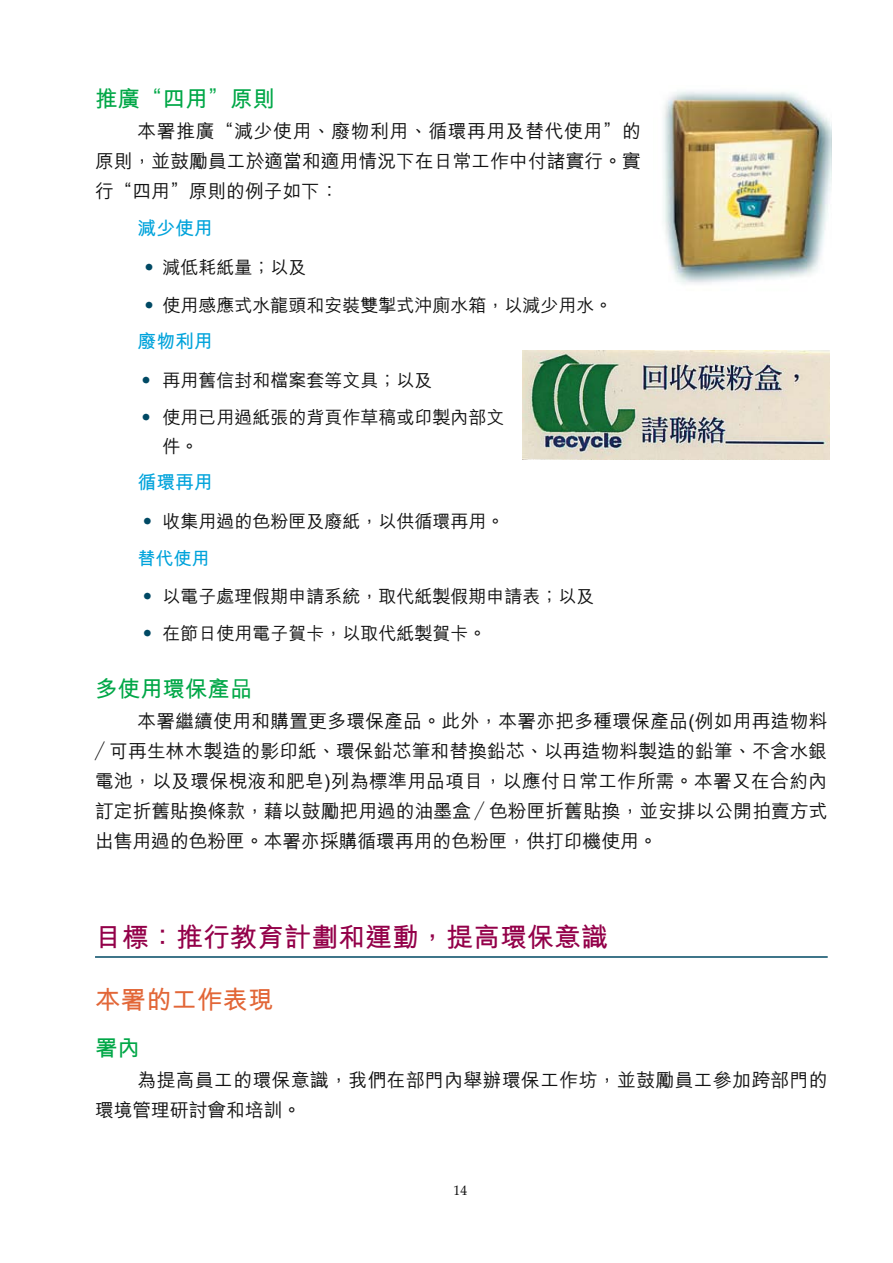
<style>
.page{position:relative;width:893px;height:1263px;background:#fff}
.page>*{position:absolute;margin:0;border:0;box-sizing:border-box;transform-origin:0 0}
.t1{font:700 27px "M Hei HK";color:#930049}
.t2{font:700 25.5px "M Hei HK";color:#e26637}
.t3{font:700 22.5px "M Hei HK";color:#01a747}
.t4{font:500 18.75px/30px "M Hei HK";letter-spacing:.005em;color:#121212;text-align:justify}
.t5{font:500 18.75px/30px "M Hei HK";letter-spacing:.025em;color:#121212}
.t6{font:700 18.75px "M Hei HK";color:#00a3db}
.t7{font:500 18px/28.5px "M Hei HK";color:#121212}
.t8{font:13.5px "Palatino";color:#121212}
.s1{color:#004964}
.s2{font-weight:700;color:#00a3db}
</style>
<div class="page">
<hr style="left:95px;top:956px;width:733px;height:2px;background:#004964">
<img style="left:663px;top:91px;width:169px;height:193px">
<img style="left:523px;top:351px;width:306px;height:108px">
<p class="t3" style="left:95px;top:82px;width:181px">推廣“四用”原則</p>
<p class="t4" style="left:95px;top:114px;width:547px;text-indent:43px">本署推廣“減少使用、廢物利用、循環再用及替代使用”的原則，並鼓勵員工於適當和適用情況下在日常工作中付諸實行。實行“四用”原則的例子如下：</p>
<p class="t6" style="left:138px;top:215px;width:76px">減少使用</p>
<p class="t7" style="left:140px;top:252px;width:168px"><span class="s1">•</span> 減低耗紙量；以及</p>
<p class="t7" style="left:140px;top:290px;width:474px"><span class="s1">•</span> 使用感應式水龍頭和安裝雙掣式沖廁水箱，以減少用水。</p>
<p class="t6" style="left:138px;top:327px;width:76px">廢物利用</p>
<p class="t7" style="left:137px;top:365px;width:297px"><span class="s1">•</span> 再用舊信封和檔案套等文具；以及</p>
<p class="t7" style="left:163px;top:402px;width:344px;text-indent:-26px"><span class="s1">•</span> 使用已用過紙張的背頁作草稿或印製內部文件。</p>
<p class="t6" style="left:138px;top:468px;width:76px">循環再用</p>
<p class="t7" style="left:138px;top:501px;width:368px;line-height:37.3px"><span class="s1">•</span> 收集用過的色粉匣及廢紙，以供循環再用。<span class="s2">替代使用</span></p>
<p class="t7" style="left:139px;top:580px;width:457px"><span class="s1">•</span> 以電子處理假期申請系統，取代紙製假期申請表；以及</p>
<p class="t7" style="left:139px;top:618px;width:349px"><span class="s1">•</span> 在節日使用電子賀卡，以取代紙製賀卡。</p>
<p class="t3" style="left:95px;top:673px;width:159px">多使用環保產品</p>
<p class="t4" style="left:95px;top:705px;width:734px;text-indent:43px">本署繼續使用和購置更多環保產品。此外，本署亦把多種環保產品(例如用再造物料／可再生林木製造的影印紙、環保鉛芯筆和替換鉛芯、以再造物料製造的鉛筆、不含水銀電池，以及環保梘液和肥皂)列為標準用品項目，以應付日常工作所需。本署又在合約內訂定折舊貼換條款，藉以鼓勵把用過的油墨盒／色粉匣折舊貼換，並安排以公開拍賣方式出售用過的色粉匣。本署亦採購循環再用的色粉匣，供打印機使用。</p>
<h1 class="t1" style="left:95px;top:917px;width:515px">目標：推行教育計劃和運動，提高環保意識</h1>
<h2 class="t2" style="left:95px;top:981px;width:180px">本署的工作表現</h2>
<p class="t3" style="left:95px;top:1031px;width:46px">署內</p>
<p class="t5" style="left:95px;top:1063px;width:734px;text-indent:43px">為提高員工的環保意識，我們在部門內舉辦環保工作坊，並鼓勵員工參加跨部門的環境管理研討會和培訓。</p>
<p class="t8" style="left:454px;top:1179px;width:15px">14</p>
</div>
